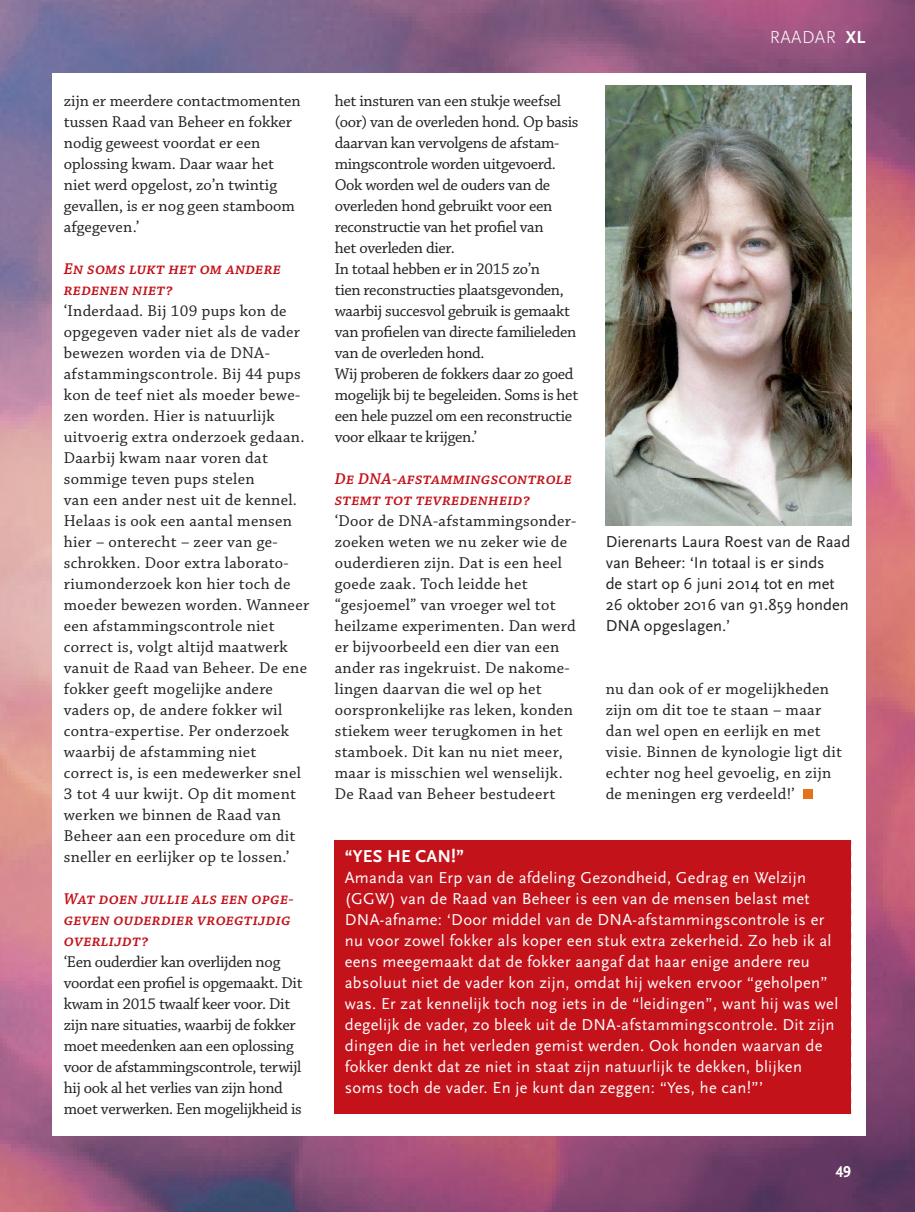
<style>
.page{position:relative;width:915px;height:1212px;background:#fff}
.page>*{position:absolute;margin:0;border:0;box-sizing:border-box;transform-origin:0 0}
.Box_kop{font:700 18px "Scala Sans Pro";letter-spacing:.01em;color:#fff}
.t1{font:300 18px "Scala Sans Pro";letter-spacing:.02em;color:#fff}
.Plt{font:16.5px/21px "Chaparral Pro";letter-spacing:.015em;color:#231f20}
.Plt-2{font:16.5px/21px "Chaparral Pro";letter-spacing:-.02em;color:#231f20}
.Box_plt{font:16.5px/21px "Scala Sans Pro";letter-spacing:.02em;color:#fff}
.Vraag_interview{font:italic 600 16.5px/21px "Chaparral Pro";letter-spacing:.02em;color:#c4121a}
.Bijschrift{font:16.5px/21px "Scala Sans Pro";color:#231f20}
.t2{font:700 16.5px "Scala Sans Pro";color:#fff;scale:.95 1}
.s1{font-weight:700}
</style>
<div class="page">
<img style="left:0;top:0;width:914px;height:1212px">
<div style="left:52px;top:73px;width:813px;height:1062px;background:#fff"></div>
<div style="left:334px;top:840px;width:517px;height:274px;background:#c4121a"></div>
<div style="left:802px;top:789px;width:10px;height:10px;background:#e4721d"></div>
<img style="left:605px;top:85px;width:245px;height:441px">
<p class="Plt" style="left:64px;top:90px;width:238px">zijn er meerdere contactmomenten tussen Raad van Beheer en fokker nodig geweest voordat er een oplossing kwam. Daar waar het</p>
<p class="Plt" style="left:64px;top:174px;width:232px">niet werd opgelost, zo’n twintig gevallen, is er nog geen stamboom afgegeven.’</p>
<p class="Vraag_interview" style="left:64px;top:258px;width:218px">En soms lukt het om andere redenen niet?</p>
<p class="Plt" style="left:64px;top:300px;width:242px">‘Inderdaad. Bij 109 pups kon de opgegeven vader niet als de vader bewezen worden via de DNA&shy;afstammingscontrole. Bij 44 pups kon de teef niet als moeder bewe&shy;zen worden. Hier is natuurlijk uitvoerig extra onderzoek gedaan.<br>Daarbij kwam naar voren dat sommige teven pups stelen</p>
<p class="Plt" style="left:64px;top:489px;width:247px">van een ander nest uit de kennel.<br>Helaas is ook een aantal mensen hier – onterecht – zeer van ge&shy;schrokken. Door extra laborato&shy;riumonderzoek kon hier toch de moeder bewezen worden. Wanneer een afstammingscontrole niet correct is, volgt altijd maatwerk vanuit de Raad van Beheer. De ene fokker geeft mogelijke andere vaders op, de andere fokker wil contra-expertise. Per onderzoek waarbij de afstamming niet correct is, is een medewerker snel<br>3 tot 4 uur kwijt. Op dit moment werken we binnen de Raad van<br>Beheer aan een procedure om dit sneller en eerlijker op te lossen.’</p>
<p class="Vraag_interview" style="left:64px;top:888px;width:231px">Wat doen jullie als een opge&shy;geven ouderdier vroegtijdig overlijdt?</p>
<p class="Plt-2" style="left:64px;top:951px;width:240px">‘Een ouderdier kan overlijden nog voordat een profiel is opgemaakt. Dit kwam in 2015 twaalf keer voor. Dit zijn nare situaties, waarbij de fokker moet meedenken aan een oplossing voor de afstammingscontrole, terwijl hij ook al het verlies van zijn hond moet verwerken. Een mogelijkheid is</p>
<p class="Plt-2" style="left:334px;top:90px;width:245px">het insturen van een stukje weefsel (oor) van de overleden hond. Op basis daarvan kan vervolgens de afstam&shy;mingscontrole worden uitgevoerd.<br>Ook worden wel de ouders van de overleden hond gebruikt voor een reconstructie van het profiel van</p>
<p class="Plt-2" style="left:334px;top:237px;width:121px">het overleden dier.</p>
<p class="Plt-2" style="left:334px;top:258px;width:207px">In totaal hebben er in 2015 zo’n</p>
<p class="Plt-2" style="left:334px;top:279px;width:243px">tien reconstructies plaatsgevonden, waarbij succesvol gebruik is gemaakt van profielen van directe familieleden van de overleden hond.</p>
<p class="Plt-2" style="left:334px;top:363px;width:245px">Wij proberen de fokkers daar zo goed mogelijk bij te begeleiden. Soms is het een hele puzzel om een reconstructie voor elkaar te krijgen.’</p>
<p class="Vraag_interview" style="left:334px;top:468px;width:238px">De DNA-afstammingscontrole stemt tot tevredenheid?</p>
<p class="Plt" style="left:334px;top:510px;width:243px">‘Door de DNA-afstammingsonder&shy;zoeken weten we nu zeker wie de ouderdieren zijn. Dat is een heel goede zaak. Toch leidde het</p>
<p class="Plt" style="left:334px;top:594px;width:242px">“gesjoemel” van vroeger wel tot heilzame experimenten. Dan werd er bijvoorbeeld een dier van een ander ras ingekruist. De nakome&shy;lingen daarvan die wel op het oorspronkelijke ras leken, konden stiekem weer terugkomen in het stamboek. Dit kan nu niet meer, maar is misschien wel wenselijk.</p>
<p class="Plt" style="left:334px;top:783px;width:222px">De Raad van Beheer bestudeert</p>
<p class="t1" style="left:769px;top:27px;width:97px">RAADAR <span class="s1">XL</span></p>
<p class="Bijschrift" style="left:605px;top:531px;width:246px">Dierenarts Laura Roest van de Raad van Beheer: ‘In totaal is er sinds</p>
<p class="Bijschrift" style="left:605px;top:573px;width:230px">de start op 6 juni 2014 tot en met</p>
<p class="Bijschrift" style="left:605px;top:594px;width:244px">26 oktober 2016 van 91.859 honden<br>DNA opgeslagen.’</p>
<p class="Plt" style="left:605px;top:678px;width:225px">nu dan ook of er mogelijkheden</p>
<p class="Plt" style="left:605px;top:699px;width:238px">zijn om dit toe te staan – maar dan wel open en eerlijk en met visie. Binnen de kynologie ligt dit echter nog heel gevoelig, en zijn de meningen erg verdeeld!’</p>
<p class="Box_kop" style="left:344px;top:845px;width:120px">“YES HE CAN!”</p>
<p class="Box_plt" style="left:344px;top:867px;width:495px">Amanda van Erp van de afdeling Gezondheid, Gedrag en Welzijn (GGW) van de Raad van Beheer is een van de mensen belast met DNA-afname: ‘Door middel van de DNA-afstammingscontrole is er nu voor zowel fokker als koper een stuk extra zekerheid. Zo heb ik al eens meegemaakt dat de fokker aangaf dat haar enige andere reu absoluut niet de vader kon zijn, omdat hij weken ervoor “geholpen” was. Er zat kennelijk toch nog iets in de “leidingen”, want hij was wel degelijk de vader, zo bleek uit de DNA-afstammingscontrole. Dit zijn dingen die in het verleden gemist werden. Ook honden waarvan de fokker denkt dat ze niet in staat zijn natuurlijk te dekken, blijken soms toch de vader. En je kunt dan zeggen: “Yes, he can!”’</p>
<p class="t2" style="left:835px;top:1161px;width:17px">49</p>
</div>
